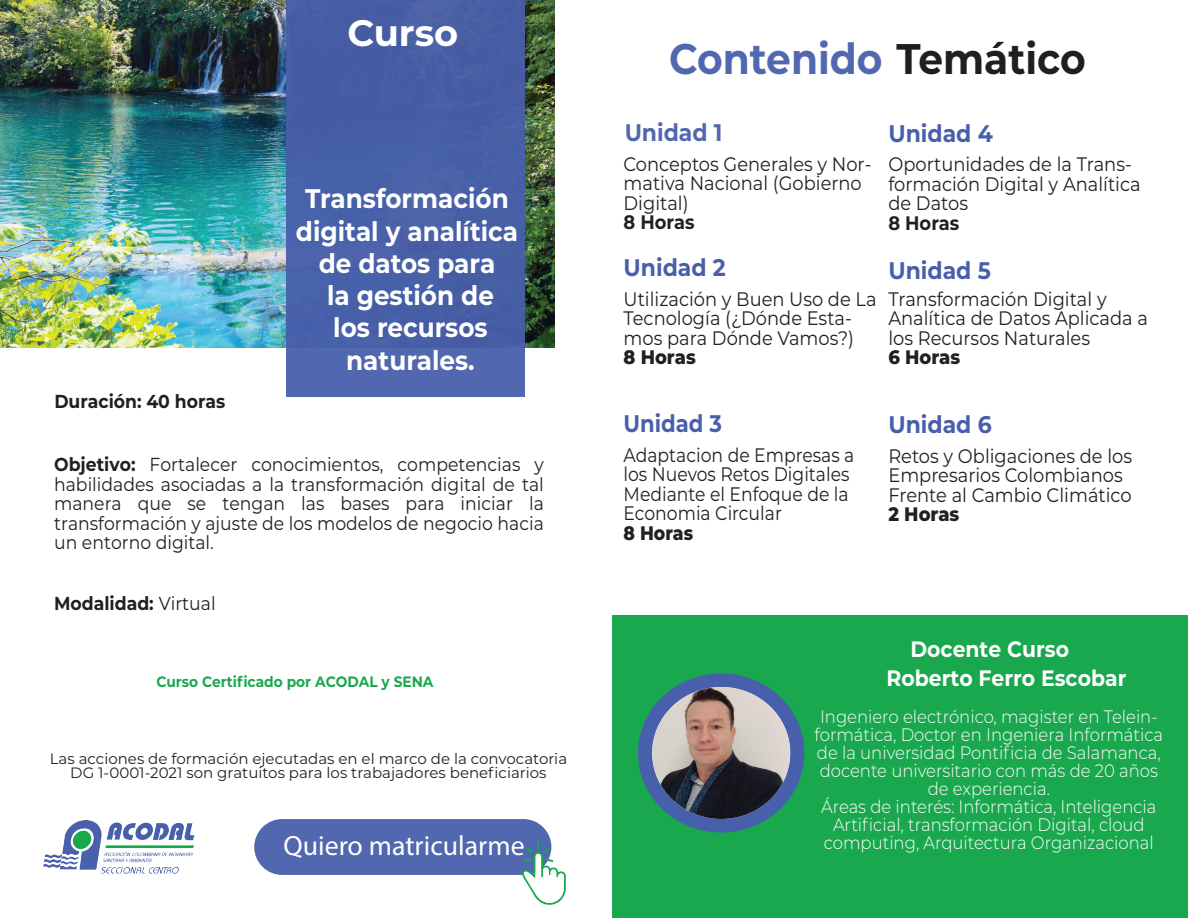
<style>
.page{position:relative;width:1188px;height:918px;background:#fff}
.page>*{position:absolute;margin:0;border:0;box-sizing:border-box;transform-origin:0 0}
.t1{font:700 42.75px "Montserrat";color:rgb(72 95 171/.95);scale:.92 1}
.t2{font:700 36.75px "Montserrat";color:#fff}
.t3{font:27.9px "Myriad Pro";color:#fff}
.t4{font:700 26.85px/32.2px "Montserrat";color:#fff;text-align:center;scale:.92 1}
.t5{font:700 24px "Montserrat";color:#485fab;scale:.92 1}
.t6{font:700 24px "Montserrat";color:#485fab;scale:.88 1}
.t7{font:700 22.2px "Montserrat";color:#fff;scale:.92 1}
.t8{font:19.5px/19.5px "Montserrat";color:#231f20;scale:.92 1}
.t9{font:19.5px/19.5px "Montserrat";color:#231f20;scale:.88 1}
.t10{font:800 19.5px "Montserrat";color:#231f20;scale:.92 1}
.t11{font:700 19.5px "Montserrat";color:#231f20;scale:.92 1}
.t12{font:800 19.5px "Montserrat";color:#231f20;scale:.88 1}
.t13{font:18.75px/19.5px "Montserrat";color:#231f20;text-align:justify;scale:.92 1}
.t14{font:700 18.75px "Montserrat";color:#231f20;scale:.92 1}
.t15{font:300 18px/18px "Montserrat";color:#fff;text-align:center;scale:.92 1}
.t16{font:15px/13.5px "Montserrat";color:#231f20;text-align:center}
.t17{font:700 15px "Montserrat";color:#1aa84e;scale:.92 1}
.s1{font-weight:700}
.s2{font-weight:400}
.s3{color:#1c211f}
</style>
<div class="page">
<img style="left:0;top:1px;width:555px;height:346px">
<div style="left:612px;top:615px;width:576px;height:302px;background:#1aa84e"></div>
<div style="left:286px;top:0;width:239px;height:397px;background:#485fab"></div>
<div style="left:638px;top:673px;width:166px;height:160px;background:#485fab;border-radius:50%"></div>
<img style="left:652px;top:687px;width:138px;height:132px">
<img style="left:43px;top:821px;width:151px;height:52px">
<div style="left:254px;top:819px;width:297px;height:56px;background:#5167af;border-radius:28px"></div>
<svg style="left:522px;top:842px;width:44px;height:63px"></svg>
<h2 class="t2" style="left:347px;top:6px;width:112px">Curso</h2>
<p class="t14" style="left:54px;top:388px;width:187px">Duración: 40 horas</p>
<h3 class="t4" style="left:296px;top:181px;width:243px">Transformación digital y analítica de datos para<br>la gestión de<br>los recursos naturales.</h3>
<p class="t13" style="left:54px;top:454px;width:534px"><span class="s1">Objetivo:</span> Fortalecer conocimientos, competencias y habilidades asociadas a la transformación digital de tal manera que se tengan las bases para iniciar la transformación y ajuste de los modelos de negocio hacia un entorno digital.</p>
<p class="t14" style="left:54px;top:589px;width:177px">Modalidad: <span class="s2">Virtual</span></p>
<p class="t17" style="left:156px;top:671px;width:303px">Curso Certificado por ACODAL y SENA</p>
<p class="t16" style="left:50px;top:752px;width:519px">Las acciones de formación ejecutadas en el marco de la convocatoria<br>DG 1-0001-2021 son gratuitos para los trabajadores beneficiarios</p>
<h3 class="t3" style="left:283px;top:829px;width:243px">Quiero matricularme</h3>
<h1 class="t1" style="left:669px;top:28px;width:454px">Contenido <span class="s3">Temático</span></h1>
<p class="t5" style="left:625px;top:116px;width:108px">Unidad 1</p>
<p class="t8" style="left:624px;top:153px;width:271px">Conceptos Generales y Nor&shy;mativa Nacional (Gobierno<br>Digital)</p>
<p class="t11" style="left:624px;top:208px;width:79px">8 Horas</p>
<p class="t5" style="left:624px;top:251px;width:113px">Unidad 2</p>
<p class="t8" style="left:624px;top:288px;width:277px">Utilización y Buen Uso de La<br>Tecnología (¿Dónde Esta&shy;mos para Dónde Vamos?)</p>
<p class="t10" style="left:624px;top:343px;width:80px">8 Horas</p>
<p class="t5" style="left:888px;top:116px;width:115px">Unidad 4</p>
<p class="t8" style="left:888px;top:154px;width:276px">Oportunidades de la Trans&shy;formación Digital y Analítica de Datos</p>
<p class="t11" style="left:888px;top:209px;width:79px">8 Horas</p>
<p class="t5" style="left:888px;top:253px;width:113px">Unidad 5</p>
<p class="t8" style="left:888px;top:288px;width:284px">Transformación Digital y<br>Analítica de Datos Aplicada a los Recursos Naturales</p>
<p class="t10" style="left:888px;top:343px;width:80px">6 Horas</p>
<p class="t6" style="left:624px;top:406px;width:114px">Unidad 3</p>
<p class="t9" style="left:624px;top:445px;width:264px">Adaptacion de Empresas a los Nuevos Retos Digitales<br>Mediante el Enfoque de la<br>Economia Circular</p>
<p class="t12" style="left:624px;top:519px;width:81px">8 Horas</p>
<p class="t5" style="left:888px;top:407px;width:114px">Unidad 6</p>
<p class="t8" style="left:888px;top:445px;width:266px">Retos y Obligaciones de los<br>Empresarios Colombianos<br>Frente al Cambio Climático</p>
<p class="t10" style="left:888px;top:500px;width:79px">2 Horas</p>
<p class="t7" style="left:910px;top:633px;width:174px">Docente Curso</p>
<p class="t7" style="left:886px;top:662px;width:262px">Roberto Ferro Escobar</p>
<p class="t15" style="left:815px;top:708px;width:380px">Ingeniero electrónico, magister en Telein&shy;formática, Doctor en Ingeniera Informática de la universidad Pontificia de Salamanca, docente universitario con más de 20 años de experiencia.<br>Áreas de interés: Informática, Inteligencia Artificial, transformación Digital, cloud computing, Arquitectura Organizacional</p>
</div>
